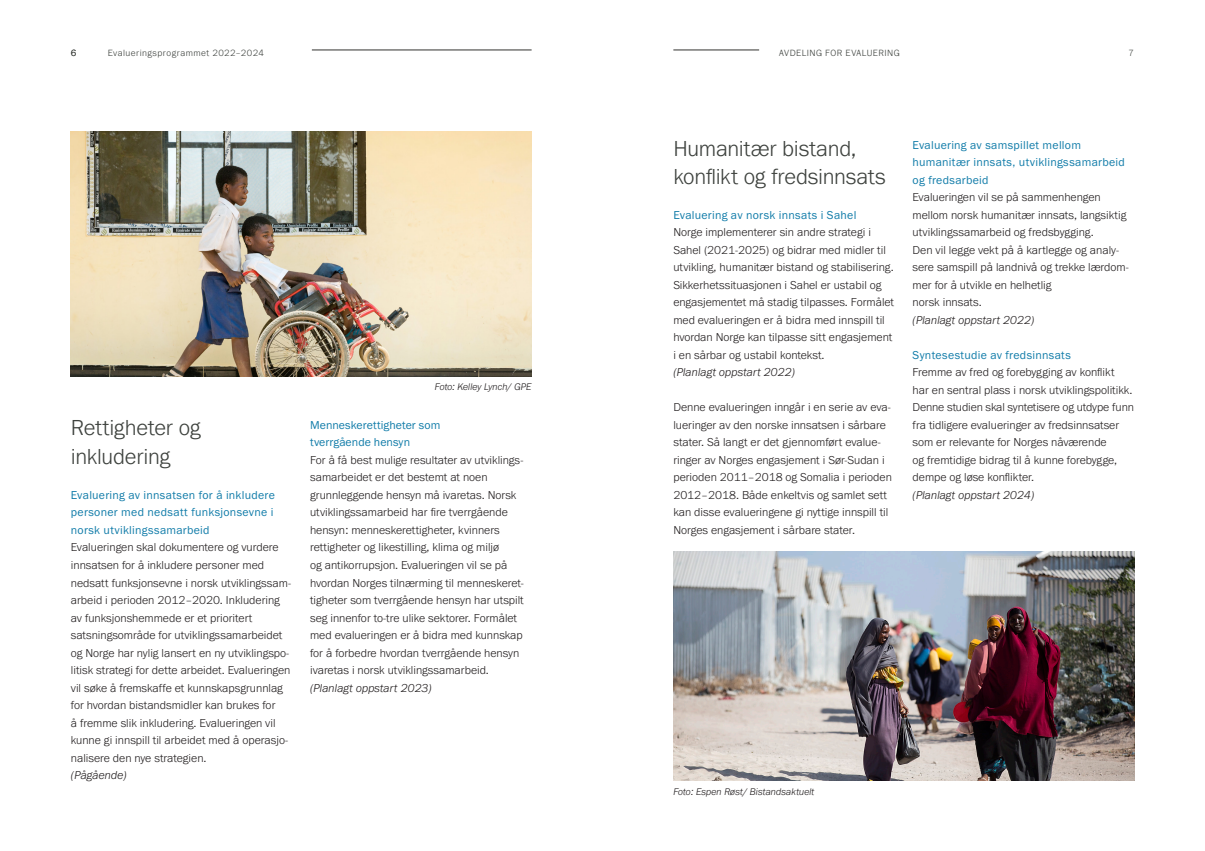
<style>
.page{position:relative;width:1205px;height:851px;background:#fff}
.page>*{position:absolute;margin:0;border:0;box-sizing:border-box;transform-origin:0 0}
._2-tittel{font:300 22.5px/27.5px "Franklin Gothic URW";letter-spacing:-.01em;color:#3e423e}
._1-body{font:300 11.88px/17.5px "Franklin Gothic URW";color:#231f20}
._4-mellomtittel-3{font:300 11.88px/17.5px "Franklin Gothic URW";color:#231f20}
._4-mellomtittel-3-2{font:11.88px/17.5px "Franklin Gothic URW Boo";letter-spacing:.02em;color:#117ca9;text-align:justify}
._13-figur-tekst{font:italic 300 10px "Franklin Gothic URW";color:#231f20}
.t1{font:300 9.38px "Franklin Gothic URW";letter-spacing:.05em;color:#3e423e}
.s1{font-style:italic}
</style>
<div class="page">
<img style="left:71px;top:131px;width:460px;height:245px">
<img style="left:673px;top:551px;width:461px;height:229px">
<hr style="left:673px;top:50px;width:86px;height:1px;background:#32322f">
<hr style="left:312px;top:50px;width:219px;height:1px;background:#32322f">
<p class="t1" style="left:71px;top:47px;width:7px">6</p>
<p class="t1" style="left:108px;top:47px;width:158px">Evalueringsprogrammet 2022–2024</p>
<p class="t1" style="left:779px;top:47px;width:122px">AVDELING FOR EVALUERING</p>
<p class="t1" style="left:1128px;top:47px;width:7px">7</p>
<p class="_2-tittel" style="left:71px;top:413px;width:131px;line-height:28.8px">Rettigheter og inkludering</p>
<p class="_4-mellomtittel-3-2" style="left:71px;top:486px;width:205px">Evaluering av innsatsen for å inkludere personer med nedsatt funksjonsevne i norsk utviklingssamarbeid</p>
<p class="_1-body" style="left:71px;top:538px;width:222px">Evalueringen skal dokumentere og vurdere innsatsen for å inkludere personer med nedsatt funksjonsevne i norsk utviklingssam&shy;arbeid i perioden 2012–2020. Inkludering av funksjonshemmede er et prioritert satsningsområde for utviklingssamarbeidet og Norge har nylig lansert en ny utviklingspo&shy;litisk strategi for dette arbeidet. Evalueringen vil søke å fremskaffe et kunnskapsgrunnlag for hvordan bistandsmidler kan brukes for<br>å fremme slik inkludering. Evalueringen vil kunne gi innspill til arbeidet med å operasjo&shy;nalisere den nye strategien.<br><span class="s1">(Pågående)</span></p>
<p class="_13-figur-tekst" style="left:435px;top:380px;width:98px">Foto: Kelley Lynch/ GPE</p>
<p class="_4-mellomtittel-3-2" style="left:310px;top:416px;width:132px">Menneskerettigheter som</p>
<p class="_4-mellomtittel-3-2" style="left:310px;top:433px;width:101px">tverrgående hensyn</p>
<p class="_1-body" style="left:310px;top:451px;width:215px">For å få best mulige resultater av utviklings&shy;samarbeidet er det bestemt at noen grunnleggende hensyn må ivaretas. Norsk utviklingssamarbeid har fire tverrgående hensyn: menneskerettigheter, kvinners rettigheter og likestilling, klima og miljø<br>og antikorrupsjon. Evalueringen vil se på hvordan Norges tilnærming til menneskeret&shy;tigheter som tverrgående hensyn har utspilt seg innenfor to-tre ulike sektorer. Formålet med evalueringen er å bidra med kunnskap for å forbedre hvordan tverrgående hensyn ivaretas i norsk utviklingssamarbeid. <span class="s1">(Planlagt oppstart 2023)</span></p>
<p class="_2-tittel" style="left:673px;top:134px;width:214px">Humanitær bistand, konflikt og fredsinnsats</p>
<p class="_4-mellomtittel-3-2" style="left:673px;top:206px;width:185px">Evaluering av norsk innsats i Sahel</p>
<p class="_1-body" style="left:673px;top:223px;width:222px">Norge implementerer sin andre strategi i Sahel (2021-2025) og bidrar med midler til utvikling, humanitær bistand og stabilisering.<br>Sikkerhetssituasjonen i Sahel er ustabil og engasjementet må stadig tilpasses. Formålet med evalueringen er å bidra med innspill til hvordan Norge kan tilpasse sitt engasjement i en sårbar og ustabil kontekst.<br><span class="s1">(Planlagt oppstart 2022)</span></p>
<p class="_1-body" style="left:673px;top:398px;width:220px">Denne evalueringen inngår i en serie av eva&shy;lueringer av den norske innsatsen i sårbare stater. Så langt er det gjennomført evalue&shy;ringer av Norges engasjement i Sør-Sudan i perioden 2011–2018 og Somalia i perioden 2012–2018. Både enkeltvis og samlet sett kan disse evalueringene gi nyttige innspill til Norges engasjement i sårbare stater.</p>
<p class="_4-mellomtittel-3-2" style="left:912px;top:136px;width:214px;text-align:left">Evaluering av samspillet mellom humanitær innsats, utviklingssamarbeid og fredsarbeid</p>
<p class="_1-body" style="left:912px;top:188px;width:218px">Evalueringen vil se på sammenhengen mellom norsk humanitær innsats, langsiktig utviklingssamarbeid og fredsbygging.<br>Den vil legge vekt på å kartlegge og analy&shy;sere samspill på landnivå og trekke lærdom&shy;mer for å utvikle en helhetlig<br>norsk innsats.<br><span class="s1">(Planlagt oppstart 2022)</span></p>
<p class="_4-mellomtittel-3-2" style="left:912px;top:346px;width:160px">Syntesestudie av fredsinnsats</p>
<p class="_4-mellomtittel-3" style="left:912px;top:363px;width:223px">Fremme av fred og forebygging av konflikt<br>har en sentral plass i norsk utviklingspolitikk.<br>Denne studien skal syntetisere og utdype funn fra tidligere evalueringer av fredsinnsatser som er relevante for Norges nåværende<br>og fremtidige bidrag til å kunne forebygge, dempe og løse konflikter.<br><span class="s1">(Planlagt oppstart 2024)</span></p>
<p class="_13-figur-tekst" style="left:673px;top:785px;width:143px">Foto: Espen Røst/ Bistandsaktuelt</p>
</div>
